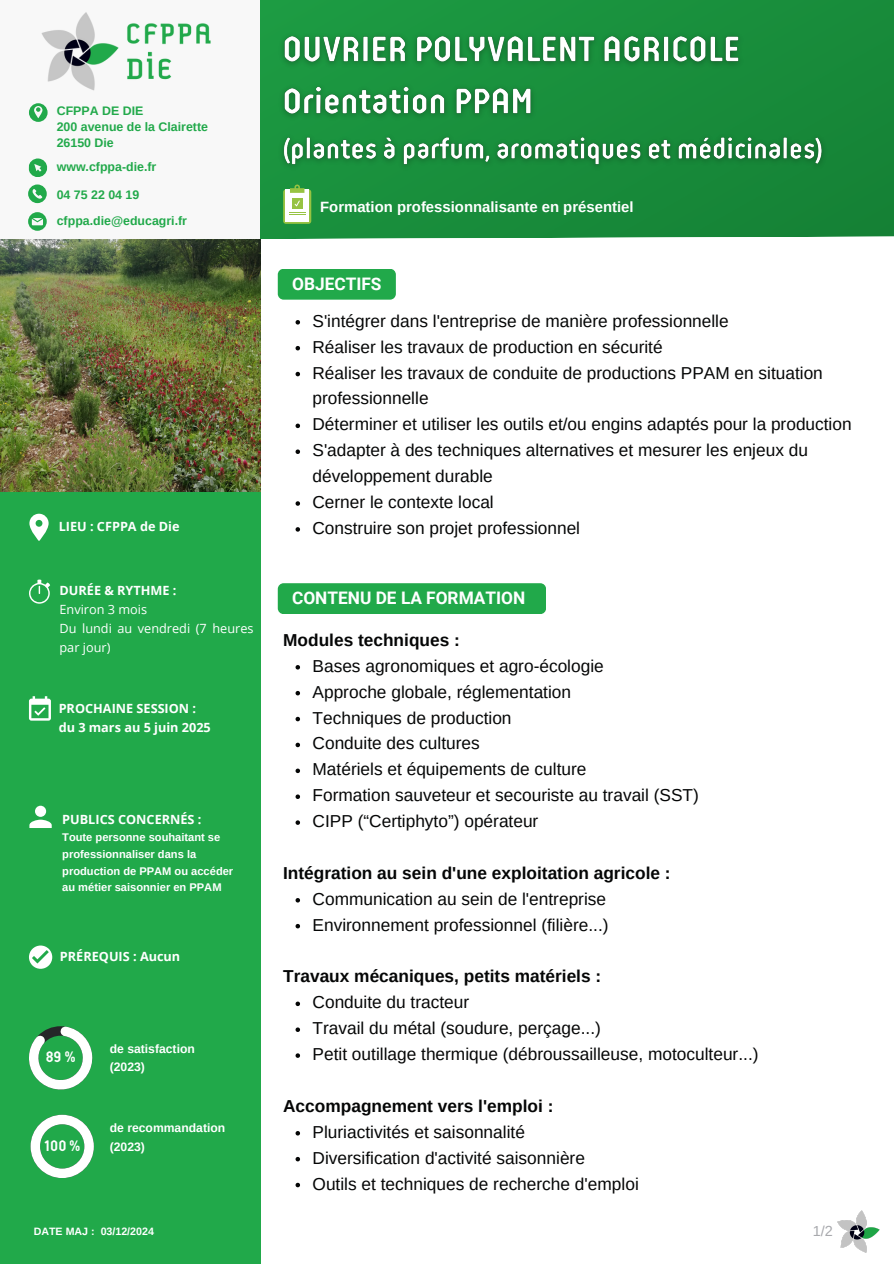
<style>
.page{position:relative;width:894px;height:1264px;background:#fff}
.page>*{position:absolute;margin:0;border:0;box-sizing:border-box;transform-origin:0 0}
.t1{font:17.25px/25.8px "Arimo";color:#050606}
.t2{font:700 17.25px "Arimo";color:#050606}
.t3{font:700 17.25px "Roboto";color:#fff}
.t4{font:700 16.2px "Reso";color:#fff}
.t5{font:700 14.85px "Arimo";color:#fff}
.t6{font:14.55px "Arimo";color:#a8a9ad}
.t7{font:700 12.75px "Open Sans";color:#fff}
.t8{font:12.75px/19px "Open Sans";color:#fff}
.t9{font:700 12.3px "Arimo";color:#21a94a}
.t10{font:700 12.15px "Arimo";color:#fff}
.t11{font:700 11.1px/16.6px "Arimo";color:#fff}
.t12{font:700 10.65px "Arimo";color:#fff}
</style>
<div class="page">
<img style="left:0;top:239px;width:260px;height:252px">
<svg style="left:260px;top:0;width:633px;height:239px;background:#1b8d3d"></svg>
<div style="left:0;top:0;width:260px;height:239px;background:#f8f8f8"></div>
<svg style="left:29px;top:103px;width:19px;height:19px"></svg>
<svg style="left:28px;top:184px;width:19px;height:19px"></svg>
<svg style="left:28px;top:212px;width:19px;height:19px"></svg>
<svg style="left:28px;top:158px;width:20px;height:19px"></svg>
<div style="left:0;top:491px;width:260px;height:772px;background:#21a94a"></div>
<div style="left:278px;top:269px;width:118px;height:31px;background:#21a94a;border-radius:6px"></div>
<div style="left:278px;top:583px;width:268px;height:31px;background:#21a94a;border-radius:6px"></div>
<svg style="left:29px;top:579px;width:21px;height:24px"></svg>
<svg style="left:29px;top:805px;width:23px;height:23px"></svg>
<svg style="left:29px;top:696px;width:22px;height:24px"></svg>
<img style="left:41px;top:12px;width:170px;height:79px">
<img style="left:837px;top:1210px;width:43px;height:43px">
<svg style="left:29px;top:513px;width:20px;height:27px"></svg>
<svg style="left:29px;top:1026px;width:63px;height:63px"></svg>
<svg style="left:29px;top:945px;width:23px;height:23px"></svg>
<svg style="left:283px;top:189px;width:28px;height:35px"></svg>
<div style="left:285px;top:189px;width:24px;height:32px;background:#fff"></div>
<svg style="left:290px;top:184px;width:14px;height:9px"></svg>
<div style="left:292px;top:198px;width:10px;height:10px;background:#97c342"></div>
<svg style="left:294px;top:200px;width:6px;height:6px"></svg>
<svg style="left:289px;top:212px;width:16px;height:3px"></svg>
<img style="left:275px;top:27px;width:556px;height:150px">
<svg style="left:295px;top:320px;width:5px;height:4px"></svg>
<svg style="left:295px;top:346px;width:5px;height:4px"></svg>
<svg style="left:295px;top:372px;width:5px;height:4px"></svg>
<svg style="left:295px;top:423px;width:5px;height:5px"></svg>
<svg style="left:295px;top:449px;width:5px;height:5px"></svg>
<svg style="left:295px;top:501px;width:5px;height:5px"></svg>
<svg style="left:295px;top:527px;width:5px;height:4px"></svg>
<svg style="left:295px;top:665px;width:5px;height:4px"></svg>
<svg style="left:295px;top:691px;width:5px;height:4px"></svg>
<svg style="left:295px;top:716px;width:5px;height:5px"></svg>
<svg style="left:295px;top:742px;width:5px;height:5px"></svg>
<svg style="left:295px;top:768px;width:5px;height:5px"></svg>
<svg style="left:295px;top:794px;width:5px;height:5px"></svg>
<svg style="left:295px;top:820px;width:5px;height:4px"></svg>
<svg style="left:295px;top:898px;width:5px;height:4px"></svg>
<svg style="left:295px;top:923px;width:5px;height:5px"></svg>
<svg style="left:295px;top:1001px;width:5px;height:5px"></svg>
<svg style="left:295px;top:1027px;width:5px;height:4px"></svg>
<svg style="left:295px;top:1053px;width:5px;height:4px"></svg>
<svg style="left:295px;top:1131px;width:5px;height:4px"></svg>
<svg style="left:295px;top:1156px;width:5px;height:5px"></svg>
<svg style="left:295px;top:1182px;width:5px;height:5px"></svg>
<svg style="left:31px;top:1114px;width:63px;height:63px"></svg>
<p class="t9" style="left:57px;top:104px;width:88px">CFPPA DE DIE</p>
<p class="t9" style="left:57px;top:120px;width:153px">200 avenue de la Clairette</p>
<p class="t9" style="left:57px;top:136px;width:59px">26150 Die</p>
<p class="t9" style="left:57px;top:160px;width:101px">www.cfppa-die.fr</p>
<p class="t9" style="left:57px;top:188px;width:84px">04 75 22 04 19</p>
<p class="t9" style="left:57px;top:214px;width:132px">cfppa.die@educagri.fr</p>
<h2 class="t7" style="left:59px;top:517px;width:122px">LIEU : CFPPA de Die</h2>
<h2 class="t7" style="left:59px;top:581px;width:118px">DURÉE &amp; RYTHME :</h2>
<p class="t8" style="left:59px;top:599px;width:89px">Environ 3 mois</p>
<p class="t8" style="left:59px;top:618px;width:195px">Du lundi au vendredi (7 heures par jour)</p>
<p class="t7" style="left:59px;top:699px;width:139px">PROCHAINE SESSION :</p>
<p class="t7" style="left:59px;top:718px;width:154px">du 3 mars au 5 juin 2025</p>
<p class="t7" style="left:62px;top:810px;width:141px">PUBLICS CONCERNÉS :</p>
<p class="t11" style="left:62px;top:829px;width:172px">Toute personne souhaitant se professionnaliser dans la production de PPAM ou accéder au métier saisonnier en PPAM</p>
<p class="t7" style="left:60px;top:947px;width:122px">PRÉREQUIS : Aucun</p>
<p class="t4" style="left:46px;top:1048px;width:31px">89%</p>
<p class="t4" style="left:44px;top:1137px;width:38px">100 %</p>
<h3 class="t10" style="left:110px;top:1041px;width:86px">de satisfaction</h3>
<p class="t10" style="left:110px;top:1060px;width:37px">(2023)</p>
<p class="t10" style="left:110px;top:1121px;width:117px">de recommandation</p>
<p class="t10" style="left:110px;top:1139px;width:37px">(2023)</p>
<p class="t12" style="left:34px;top:1225px;width:122px">DATE MAJ : 03/12/2024</p>
<p class="t5" style="left:320px;top:198px;width:315px">Formation professionnalisante en présentiel</p>
<p class="t3" style="left:292px;top:273px;width:91px">OBJECTIFS</p>
<p class="t1" style="left:312px;top:308px;width:417px">S'intégrer dans l'entreprise de manière professionnelle</p>
<p class="t1" style="left:312px;top:334px;width:351px">Réaliser les travaux de production en sécurité</p>
<p class="t1" style="left:312px;top:360px;width:511px">Réaliser les travaux de conduite de productions PPAM en situation professionnelle</p>
<h5 class="t1" style="left:312px;top:411px;width:540px">Déterminer et utiliser les outils et/ou engins adaptés pour la production</h5>
<p class="t1" style="left:312px;top:437px;width:497px">S'adapter à des techniques alternatives et mesurer les enjeux du développement durable</p>
<p class="t1" style="left:312px;top:489px;width:183px">Cerner le contexte local</p>
<p class="t1" style="left:312px;top:515px;width:269px">Construire son projet professionnel</p>
<p class="t3" style="left:292px;top:588px;width:234px">CONTENU DE LA FORMATION</p>
<p class="t2" style="left:283px;top:630px;width:178px">Modules techniques :</p>
<p class="t1" style="left:312px;top:653px;width:293px">Bases agronomiques et agro-écologie</p>
<p class="t1" style="left:312px;top:678px;width:260px">Approche globale, réglementation</p>
<p class="t1" style="left:312px;top:704px;width:200px">Techniques de production</p>
<p class="t1" style="left:312px;top:730px;width:169px">Conduite des cultures</p>
<p class="t1" style="left:312px;top:756px;width:275px">Matériels et équipements de culture</p>
<p class="t1" style="left:312px;top:782px;width:388px">Formation sauveteur et secouriste au travail (SST)</p>
<p class="t1" style="left:312px;top:808px;width:227px">CIPP (“Certiphyto”) opérateur</p>
<p class="t2" style="left:283px;top:863px;width:389px">Intégration au sein d'une exploitation agricole :</p>
<p class="t1" style="left:312px;top:885px;width:295px">Communication au sein de l'entreprise</p>
<p class="t1" style="left:312px;top:911px;width:297px">Environnement professionnel (filière...)</p>
<p class="t2" style="left:283px;top:966px;width:319px">Travaux mécaniques, petits matériels :</p>
<p class="t1" style="left:312px;top:989px;width:158px">Conduite du tracteur</p>
<p class="t1" style="left:312px;top:1015px;width:290px">Travail du métal (soudure, perçage...)</p>
<p class="t1" style="left:312px;top:1041px;width:447px">Petit outillage thermique (débroussailleuse, motoculteur...)</p>
<p class="t2" style="left:283px;top:1096px;width:272px">Accompagnement vers l'emploi :</p>
<p class="t1" style="left:312px;top:1118px;width:214px">Pluriactivités et saisonnalité</p>
<p class="t1" style="left:312px;top:1144px;width:274px">Diversification d'activité saisonnière</p>
<p class="t1" style="left:312px;top:1170px;width:328px">Outils et techniques de recherche d'emploi</p>
<p class="t6" style="left:812px;top:1222px;width:22px">1/2</p>
</div>
